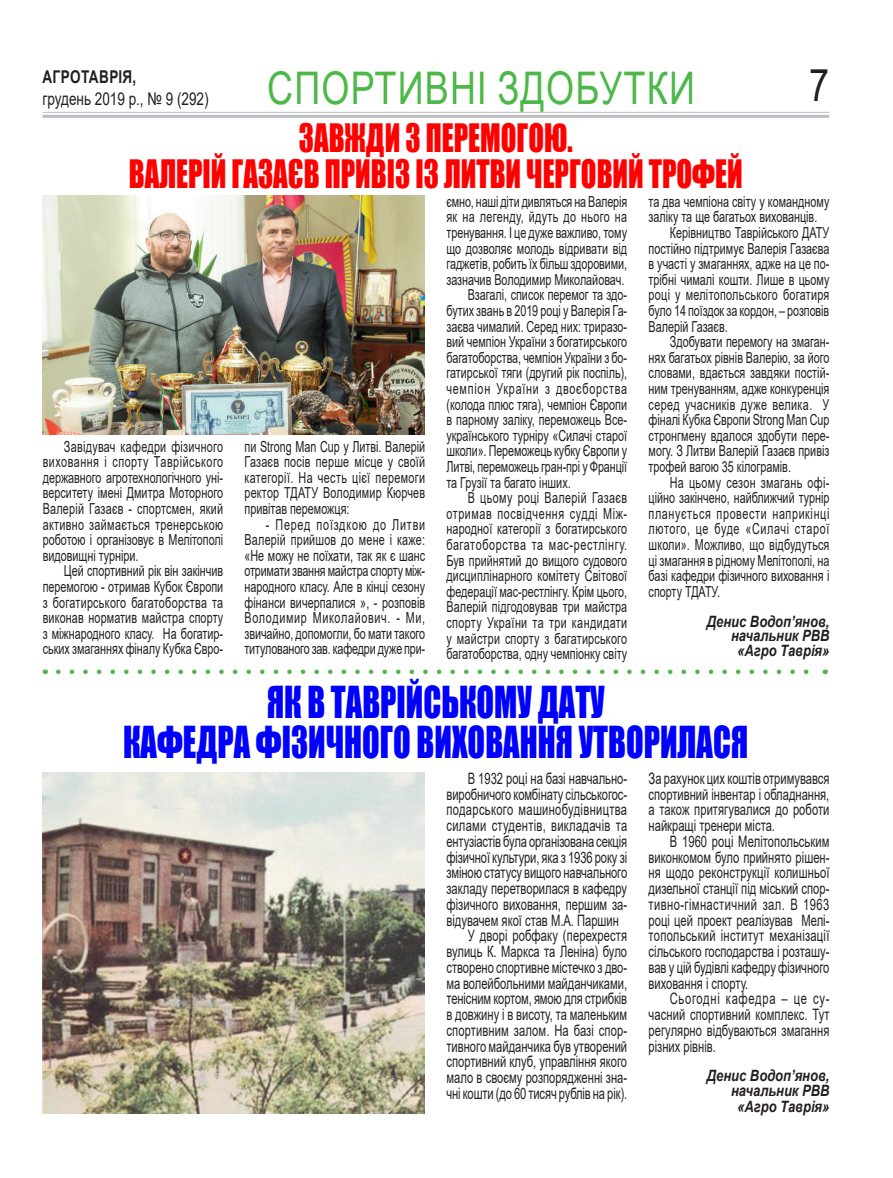
<style>
.page{position:relative;width:893px;height:1178px;background:#fff}
.page>*{position:absolute;margin:0;border:0;box-sizing:border-box;transform-origin:0 0}
.t1{font:45px "Arial";letter-spacing:.035em;color:#4cb848;scale:.8 1}
.t2{font:45px "Arial";color:#231f20;scale:.8 1}
.t3{font:40.5px/40.5px "Impact";color:#00f;text-align:center;scale:.8 1}
.t4{font:36px/36px "Impact";color:#f00;text-align:center;scale:.8 1}
.t5{font:18px "Arial";color:#231f20;scale:.8 1}
.t6{font:700 18px "Arial";color:#231f20;scale:.8 1}
.t7{font:17.7px "Arial";color:#231f20;scale:.77 1}
.t8{font:700 17.7px "Arial";letter-spacing:.02em;color:#231f20;scale:.77 1}
.t9{font:15.75px/15.8px "Arial";color:#231f20;text-align:justify;scale:.71 1}
.t10{font:15.75px "Arial";letter-spacing:.025em;color:#231f20;scale:.71 1}
.t11{font:italic 700 15.6px/15.6px "Arial";color:#231f20;text-align:right;scale:.83 1}
.t12{font:15.15px/15.6px "Arial";color:#231f20;text-align:justify;scale:.71 1}
.t13{font:15.15px "Arial";letter-spacing:.055em;color:#231f20;scale:.71 1}
.t14{font:15.15px "Arial";letter-spacing:.03em;color:#231f20;scale:.71 1}
.t15{font:15.15px "Arial";letter-spacing:.035em;color:#231f20;scale:.71 1}
.t16{font:15.15px "Arial";letter-spacing:.02em;color:#231f20;scale:.71 1}
.t17{font:15.15px "Arial";letter-spacing:.07em;color:#231f20;scale:.71 1}
.t18{font:15.15px "Arial";letter-spacing:.06em;color:#231f20;scale:.71 1}
</style>
<div class="page">
<hr style="left:43px;top:112px;width:786px;height:1px;background:#bcbdc0">
<hr style="left:43px;top:115px;width:786px;height:3px;background:#bcbdc0">
<svg style="left:58px;top:669px;width:751px;height:5px"></svg>
<img style="left:42px;top:772px;width:383px;height:342px">
<img style="left:42px;top:196px;width:383px;height:239px">
<h1 class="t1" style="left:267px;top:57px;width:536px">СПОРТИВНІ ЗДОБУТКИ</h1>
<h1 class="t2" style="left:809px;top:54px;width:27px">7</h1>
<p class="t8" style="left:43px;top:64px;width:123px">АГРОТАВРІЯ,</p>
<p class="t7" style="left:43px;top:87px;width:217px">грудень 2019 р., № 9 (292)</p>
<h3 class="t4" style="left:129px;top:119px;width:769px">ЗАВЖДИ З ПЕРЕМОГОЮ.<br>ВАЛЕРІЙ ГАЗАЄВ ПРИВІЗ ІЗ ЛИТВИ ЧЕРГОВИЙ ТРОФЕЙ</h3>
<p class="t6" style="left:43px;top:64px;width:121px">АГРОТАВРІЯ,</p>
<p class="t5" style="left:43px;top:86px;width:217px">квітень 2017 р., № 3 (277)</p>
<p class="t12" style="left:446px;top:193px;width:256px">ємно, наші діти дивляться на Валерія</p>
<p class="t14" style="left:446px;top:207px;width:256px">як на легенду, йдуть до нього на</p>
<p class="t12" style="left:446px;top:225px;width:256px">тренування. І це дуже важливо, тому</p>
<p class="t12" style="left:446px;top:240px;width:256px">що дозволяє молодь відривати від</p>
<p class="t12" style="left:446px;top:256px;width:256px">гаджетів, робить їх більш здоровими,</p>
<p class="t12" style="left:446px;top:271px;width:252px">зазначив Володимир Миколайовач.</p>
<p class="t12" style="left:468px;top:287px;width:226px">Взагалі, список перемог та здо-</p>
<p class="t12" style="left:446px;top:303px;width:256px">бутих звань в 2019 році у Валерія Га-</p>
<p class="t12" style="left:446px;top:318px;width:256px">заєва чималий. Серед них: триразо-</p>
<p class="t12" style="left:446px;top:334px;width:256px">вий чемпіон України з богатирського</p>
<p class="t12" style="left:446px;top:349px;width:256px">багатоборства, чемпіон України з бо-</p>
<p class="t12" style="left:446px;top:365px;width:256px">гатирської тяги (другий рік поспіль),</p>
<p class="t17" style="left:446px;top:378px;width:256px">чемпіон України з двоєборства</p>
<p class="t12" style="left:446px;top:396px;width:256px">(колода плюс тяга), чемпіон Європи</p>
<p class="t12" style="left:446px;top:412px;width:256px">в парному заліку, переможець Все-</p>
<p class="t12" style="left:446px;top:427px;width:256px">українського турніру «Силачі старої</p>
<p class="t12" style="left:446px;top:443px;width:256px">школи». Переможець кубку Європи у</p>
<p class="t12" style="left:446px;top:459px;width:256px">Литві, переможець гран-прі у Франції</p>
<p class="t12" style="left:446px;top:474px;width:176px">та Грузії та багато інших.</p>
<p class="t15" style="left:468px;top:487px;width:226px">В цьому році Валерій Газаєв</p>
<p class="t13" style="left:446px;top:503px;width:256px">отримав посвідчення судді Між-</p>
<p class="t12" style="left:446px;top:521px;width:256px">народної категорії з богатирського</p>
<p class="t13" style="left:446px;top:534px;width:256px">багатоборства та мас-рестлінгу.</p>
<p class="t12" style="left:446px;top:552px;width:256px">Був прийнятий до вищого судового</p>
<p class="t12" style="left:446px;top:568px;width:256px">дисциплінарного комітету Світової</p>
<p class="t12" style="left:446px;top:583px;width:256px">федерації мас-рестлінгу. Крім цього,</p>
<p class="t12" style="left:446px;top:599px;width:256px">Валерій підгодовував три майстра</p>
<p class="t15" style="left:446px;top:612px;width:256px">спорту України та три кандидати</p>
<p class="t16" style="left:446px;top:628px;width:256px">у майстри спорту з багатирського</p>
<p class="t12" style="left:446px;top:646px;width:256px">багатоборства, одну чемпіонку світу</p>
<h2 class="t3" style="left:123px;top:681px;width:783px">ЯК В ТАВРІЙСЬКОМУ ДАТУ<br>КАФЕДРА ФІЗИЧНОГО ВИХОВАННЯ УТВОРИЛАСЯ</h2>
<p class="t9" style="left:649px;top:770px;width:256px">За рахунок цих коштів отримувався спортивний інвентар і обладнання, а також притягувалися до роботи найкращі тренери міста.</p>
<p class="t9" style="left:649px;top:833px;width:256px;text-indent:21px">В 1960 році Мелітопольським виконкомом було прийнято рішен&shy;ня щодо реконструкції колишньої дизельної станції під міський спор&shy;тивно-гімнастичний зал. В 1963 році цей проект реалізував Мелі&shy;топольський інститут механізації сільського господарства і розташу&shy;вав у цій будівлі кафедру фізичного виховання і спорту.</p>
<p class="t9" style="left:649px;top:991px;width:256px;text-indent:21px">Сьогодні кафедра – це су&shy;часний спортивний комплекс. Тут регулярно відбуваються змагання різних рівнів.</p>
<p class="t11" style="left:707px;top:1068px;width:149px">Денис Водоп’янов, начальник РВВ «Агро Таврія»</p>
<p class="t12" style="left:649px;top:193px;width:256px">та два чемпіона світу у командному</p>
<p class="t12" style="left:649px;top:209px;width:239px">заліку та ще багатьох вихованців.</p>
<p class="t12" style="left:670px;top:225px;width:226px">Керівництво Таврійського ДАТУ</p>
<p class="t12" style="left:649px;top:240px;width:256px">постійно підтримує Валерія Газаєва</p>
<p class="t12" style="left:649px;top:256px;width:256px">в участі у змаганнях, адже на це по-</p>
<p class="t12" style="left:649px;top:271px;width:256px">трібні чималі кошти. Лише в цьому</p>
<p class="t14" style="left:649px;top:285px;width:256px">році у мелітопольського богатиря</p>
<p class="t12" style="left:649px;top:303px;width:256px">було 14 поїздок за кордон, – розповів</p>
<p class="t12" style="left:649px;top:318px;width:113px">Валерій Газаєв.</p>
<p class="t12" style="left:670px;top:334px;width:226px">Здобувати перемогу на змаган-</p>
<p class="t12" style="left:649px;top:349px;width:256px">нях багатьох рівнів Валерію, за його</p>
<p class="t12" style="left:649px;top:365px;width:256px">словами, вдається завдяки постій-</p>
<p class="t12" style="left:649px;top:381px;width:256px">ним тренуванням, адже конкуренція</p>
<p class="t15" style="left:649px;top:394px;width:256px">серед учасників дуже велика. У</p>
<p class="t12" style="left:649px;top:412px;width:256px">фіналі Кубка Європи Strong Man Cup</p>
<p class="t12" style="left:649px;top:427px;width:256px">стронгмену вдалося здобути пере-</p>
<p class="t12" style="left:649px;top:443px;width:256px">могу. З Литви Валерій Газаєв привіз</p>
<p class="t12" style="left:649px;top:459px;width:202px">трофей вагою 35 кілограмів.</p>
<p class="t14" style="left:670px;top:472px;width:226px">На цьому сезон змагань офі-</p>
<p class="t12" style="left:649px;top:490px;width:256px">ційно закінчено, найближчий турнір</p>
<p class="t13" style="left:649px;top:503px;width:256px">планується провести наприкінці</p>
<p class="t18" style="left:649px;top:519px;width:256px">лютого, це буде «Силачі старої</p>
<p class="t12" style="left:649px;top:537px;width:256px">школи». Можливо, що відбудуться</p>
<p class="t12" style="left:649px;top:552px;width:256px">ці змагання в рідному Мелітополі, на</p>
<p class="t12" style="left:649px;top:568px;width:256px">базі кафедри фізичного виховання і</p>
<p class="t12" style="left:649px;top:583px;width:102px">спорту ТДАТУ.</p>
<p class="t11" style="left:707px;top:614px;width:149px;line-height:14.7px">Денис Водоп’янов, начальник РВВ «Агро Таврія»</p>
<p class="t12" style="left:43px;top:438px;width:256px;text-indent:21px">Завідувач кафедри фізичного виховання і спорту Таврійського державного агротехнологічного уні&shy;верситету імені Дмитра Моторного Валерій Газаєв - спортсмен, який активно займається тренерською роботою і організовує в Мелітополі видовищні турніри.</p>
<p class="t12" style="left:43px;top:563px;width:256px;text-indent:21px">Цей спортивний рік він закінчив перемогою - отримав Кубок Європи з богатирського багатоборства та виконав норматив майстра спорту з міжнародного класу. На богатир&shy;ських змаганнях фіналу Кубка Євро-</p>
<p class="t12" style="left:244px;top:438px;width:256px">пи Strong Man Cup у Литві. Валерій Газаєв посів перше місце у своїй категорії. На честь цієї перемоги ректор ТДАТУ Володимир Кюрчев привітав переможця:</p>
<p class="t12" style="left:244px;top:516px;width:256px;text-indent:21px">- Перед поїздкою до Литви Валерій прийшов до мене і каже: «Не можу не поїхати, так як є шанс отримати звання майстра спорту між&shy;народного класу. Але в кінці сезону фінанси вичерпалися », - розповів Володимир Миколайович. - Ми, звичайно, допомогли, бо мати такого титулованого зав. кафедри дуже при-</p>
<p class="t9" style="left:468px;top:770px;width:226px">В 1932 році на базі навчально-</p>
<p class="t9" style="left:446px;top:786px;width:256px">виробничого комбінату сільськогос-</p>
<p class="t10" style="left:446px;top:799px;width:256px">подарського машинобудівництва</p>
<p class="t10" style="left:446px;top:815px;width:256px">силами студентів, викладачів та</p>
<p class="t9" style="left:446px;top:833px;width:256px">ентузіастів була організована секція</p>
<p class="t9" style="left:446px;top:849px;width:256px">фізичної культури, яка з 1936 року зі</p>
<p class="t9" style="left:446px;top:865px;width:256px">зміною статусу вищого навчального</p>
<p class="t9" style="left:446px;top:881px;width:256px">закладу перетворилася в кафедру</p>
<p class="t9" style="left:446px;top:896px;width:256px">фізичного виховання, першим за-</p>
<p class="t9" style="left:446px;top:912px;width:244px">відувачем якої став М.А. Паршин</p>
<p class="t9" style="left:468px;top:928px;width:226px">У дворі робфаку (перехрестя</p>
<p class="t9" style="left:446px;top:944px;width:256px">вулиць К. Маркса та Леніна) було</p>
<p class="t9" style="left:446px;top:959px;width:256px">створено спортивне містечко з дво-</p>
<p class="t9" style="left:446px;top:975px;width:256px">ма волейбольними майданчиками,</p>
<p class="t9" style="left:446px;top:991px;width:256px">тенісним кортом, ямою для стрибків</p>
<p class="t9" style="left:446px;top:1007px;width:256px">в довжину і в висоту, та маленьким</p>
<p class="t9" style="left:446px;top:1022px;width:256px">спортивним залом. На базі спор-</p>
<p class="t9" style="left:446px;top:1038px;width:256px">тивного майданчика був утворений</p>
<p class="t9" style="left:446px;top:1054px;width:256px">спортивний клуб, управління якого</p>
<p class="t9" style="left:446px;top:1070px;width:256px">мало в своєму розпорядженні зна-</p>
<p class="t9" style="left:446px;top:1085px;width:256px">чні кошти (до 60 тисяч рублів на рік).</p>
</div>
